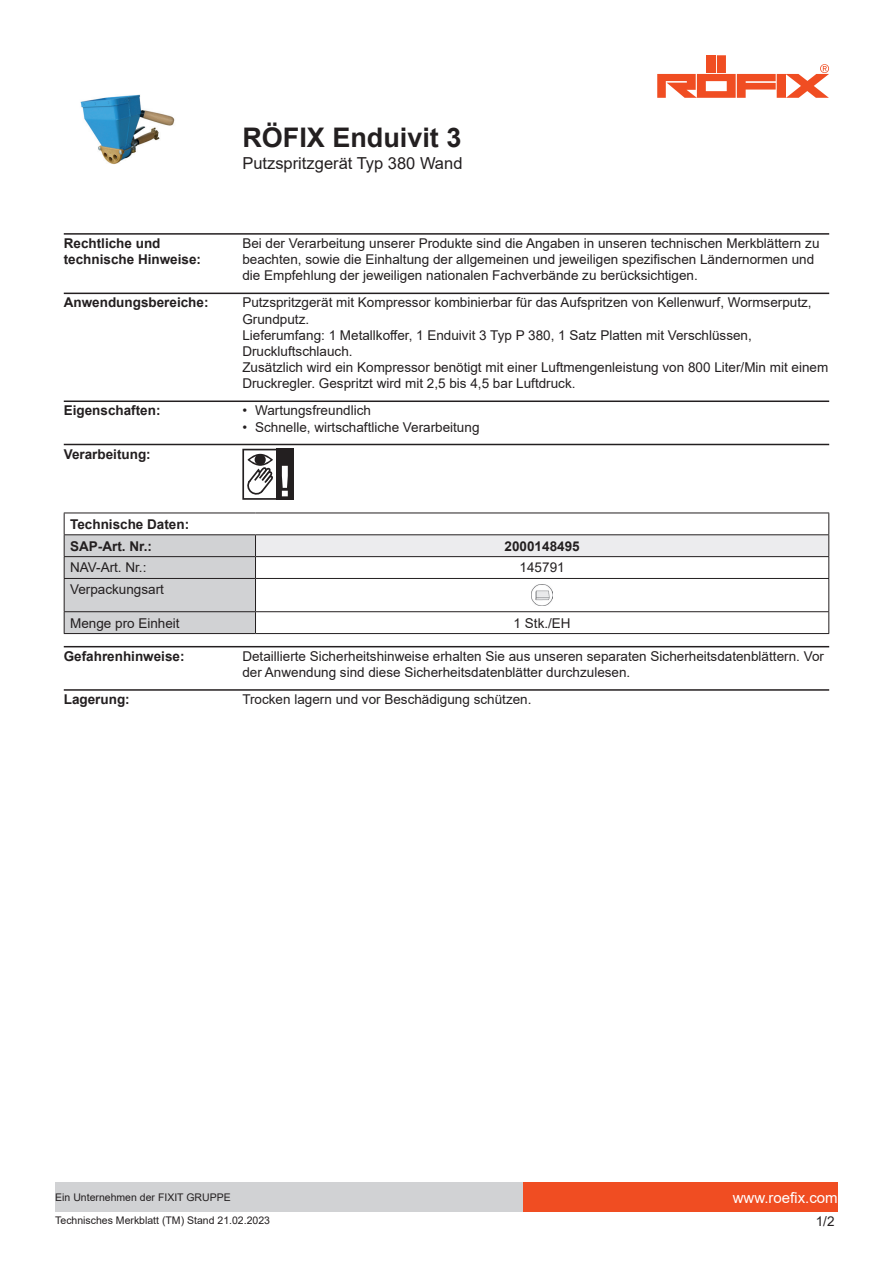
<style>
.page{position:relative;width:893px;height:1263px;background:#fff}
.page>*{position:absolute;margin:0;border:0;box-sizing:border-box;transform-origin:0 0}
.t1{font:700 27px "Arial";color:#231f20}
.t2{font:16.5px "Arial";color:#231f20}
.t3{font:15px "Arial";color:#fff}
.t4{font:13.5px/16.2px "Arial";color:#231f20}
.t5{font:700 13.5px/16.2px "Arial";color:#231f20}
.t6{font:10.5px "Arial";color:#231f20}
</style>
<div class="page">
<img style="left:80px;top:95px;width:95px;height:69px">
<div style="left:717px;top:55px;width:9px;height:18px;background:#f04d22"></div>
<div style="left:707px;top:55px;width:9px;height:18px;background:#f04d22"></div>
<svg style="left:657px;top:64px;width:172px;height:34px"></svg>
<div style="left:523px;top:1182px;width:315px;height:30px;background:#f04d22"></div>
<div style="left:55px;top:1182px;width:468px;height:30px;background:#d1d2d4"></div>
<hr style="left:64px;top:233px;width:765px;height:2px;background:#231f20">
<hr style="left:64px;top:293px;width:765px;height:1px;background:#231f20">
<hr style="left:64px;top:400px;width:765px;height:2px;background:#231f20">
<hr style="left:64px;top:444px;width:765px;height:1px;background:#231f20">
<svg style="left:242px;top:449px;width:51px;height:51px"></svg>
<div style="left:255px;top:535px;width:574px;height:22px;background:#ececee"></div>
<hr style="left:255px;top:513px;width:574px;height:1px;background:#231f20">
<hr style="left:255px;top:534px;width:574px;height:1px;background:#231f20">
<hr style="left:255px;top:556px;width:574px;height:1px;background:#231f20">
<svg style="left:828px;top:513px;width:1px;height:65px"></svg>
<hr style="left:255px;top:578px;width:574px;height:1px;background:#231f20">
<hr style="left:828px;top:579px;width:1px;height:32px;background:#231f20">
<hr style="left:255px;top:611px;width:574px;height:1px;background:#231f20">
<svg style="left:64px;top:513px;width:192px;height:120px"></svg>
<svg style="left:828px;top:612px;width:1px;height:21px"></svg>
<hr style="left:64px;top:633px;width:191px;height:1px;background:#231f20">
<hr style="left:255px;top:633px;width:574px;height:1px;background:#231f20">
<img style="left:531px;top:584px;width:22px;height:22px">
<hr style="left:64px;top:646px;width:765px;height:1px;background:#231f20">
<hr style="left:64px;top:689px;width:765px;height:2px;background:#231f20">
<h1 class="t1" style="left:242px;top:119px;width:221px">RÖFIX Enduivit 3</h1>
<p class="t2" style="left:242px;top:152px;width:222px">Putzspritzgerät Typ 380 Wand</p>
<p class="t5" style="left:64px;top:235px;width:139px">Rechtliche und technische Hinweise:</p>
<p class="t4" style="left:242px;top:235px;width:579px">Bei der Verarbeitung unserer Produkte sind die Angaben in unseren technischen Merkblättern zu beachten, sowie die Einhaltung der allgemeinen und jeweiligen spezifischen Ländernormen und die Empfehlung der jeweiligen nationalen Fachverbände zu berücksichtigen.</p>
<p class="t5" style="left:64px;top:295px;width:146px">Anwendungsbereiche:</p>
<p class="t4" style="left:242px;top:294px;width:587px">Putzspritzgerät mit Kompressor kombinierbar für das Aufspritzen von Kellenwurf, Wormserputz, Grundputz.<br>Lieferumfang: 1 Metallkoffer, 1 Enduivit 3 Typ P 380, 1 Satz Platten mit Verschlüssen, Druckluftschlauch.<br>Zusätzlich wird ein Kompressor benötigt mit einer Luftmengenleistung von 800 Liter/Min mit einem Druckregler. Gespritzt wird mit 2,5 bis 4,5 bar Luftdruck.</p>
<p class="t5" style="left:64px;top:403px;width:98px">Eigenschaften:</p>
<p class="t4" style="left:242px;top:402px;width:130px">• Wartungsfreundlich</p>
<p class="t4" style="left:242px;top:419px;width:239px">• Schnelle, wirtschaftliche Verarbeitung</p>
<p class="t5" style="left:64px;top:446px;width:89px">Verarbeitung:</p>
<p class="t5" style="left:70px;top:513px;width:121px;line-height:21.9px">Technische Daten:<br>SAP-Art. Nr.:</p>
<p class="t5" style="left:505px;top:538px;width:77px">2000148495</p>
<p class="t4" style="left:70px;top:559px;width:78px">NAV-Art. Nr.:</p>
<p class="t4" style="left:520px;top:559px;width:47px">145791</p>
<p class="t4" style="left:70px;top:581px;width:95px">Verpackungsart</p>
<p class="t4" style="left:70px;top:615px;width:111px">Menge pro Einheit</p>
<p class="t4" style="left:514px;top:615px;width:59px">1 Stk./EH</p>
<p class="t5" style="left:64px;top:648px;width:122px">Gefahrenhinweise:</p>
<p class="t4" style="left:242px;top:648px;width:583px">Detaillierte Sicherheitshinweise erhalten Sie aus unseren separaten Sicherheitsdatenblättern. Vor der Anwendung sind diese Sicherheitsdatenblätter durchzulesen.</p>
<p class="t5" style="left:64px;top:691px;width:68px">Lagerung:</p>
<p class="t4" style="left:242px;top:691px;width:291px">Trocken lagern und vor Beschädigung schützen.</p>
<p class="t6" style="left:55px;top:1190px;width:177px">Ein Unternehmen der FIXIT GRUPPE</p>
<p class="t3" style="left:733px;top:1187px;width:107px">www.roefix.com</p>
<p class="t6" style="left:55px;top:1213px;width:216px">Technisches Merkblatt (TM) Stand 21.02.2023</p>
<p class="t4" style="left:816px;top:1213px;width:20px">1/2</p>
</div>
